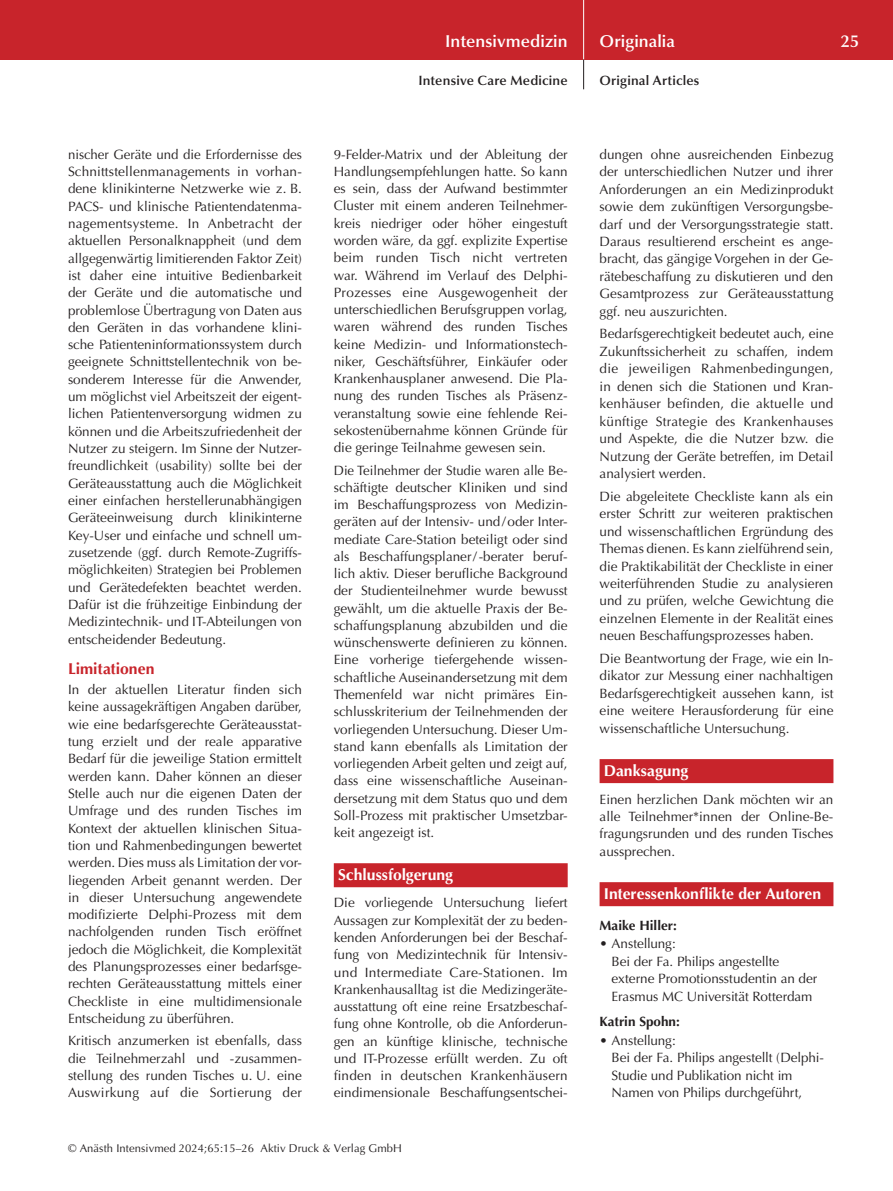
<style>
.page{position:relative;width:893px;height:1191px;background:#fff}
.page>*{position:absolute;margin:0;border:0;box-sizing:border-box;transform-origin:0 0}
.t1{font:600 17.25px "Optima";color:#fff}
.t2{font:700 15.75px "Optima";color:#fff}
.t3{font:700 15.75px "Optima";color:#c8242b}
.t4{font:13.5px/17.2px "Optima";color:#231f20;text-align:justify}
.t5{font:600 13.5px "Optima";letter-spacing:.015em;color:#231f20}
.t6{font:700 13.5px "Optima";color:#231f20}
.t7{font:11.25px "Optima";letter-spacing:.005em;color:#231f20}
</style>
<div class="page">
<div style="left:0;top:0;width:893px;height:60px;background:#c8242b"></div>
<hr style="left:583px;top:0;width:1px;height:60px;background:#fff">
<svg style="left:583px;top:60px;width:1px;height:29px"></svg>
<div style="left:334px;top:863px;width:234px;height:24px;background:#c8242b"></div>
<div style="left:600px;top:759px;width:233px;height:24px;background:#c8242b"></div>
<div style="left:600px;top:882px;width:233px;height:24px;background:#c8242b"></div>
<p class="t4" style="left:68px;top:146px;width:235px;text-align:left">nischer Geräte und die Erfordernisse des Schnittstellenmanagements in vorhan&shy;dene klinikinterne Netzwerke wie z. B.<br>PACS- und klinische Patientendatenma&shy;nagementsysteme. In Anbetracht der aktuellen Personalknappheit (und dem allgegenwärtig limitierenden Faktor Zeit) ist daher eine intuitive Bedienbarkeit der Geräte und die automatische und problemlose Übertragung von Daten aus den Geräten in das vorhandene klini&shy;sche Patienteninformationssystem durch geeignete Schnittstellentechnik von be-- sonderem Interesse für die Anwender, um möglichst viel Arbeitszeit der eigent&shy;lichen Patientenversorgung widmen zu können und die Arbeitszufriedenheit der Nutzer zu steigern. Im Sinne der Nutzer&shy;freundlichkeit (usability) sollte bei der Geräteausstattung auch die Möglichkeit einer einfachen herstellerunabhängigen Geräteeinweisung durch klinikinterne Key-User und einfache und schnell um&shy;zusetzende (ggf. durch Remote-Zugriffs&shy;möglichkeiten) Strategien bei Problemen und Gerätedefekten beachtet werden.<br>Dafür ist die frühzeitige Einbindung der Medizintechnik- und IT-Abteilungen von entscheidender Bedeutung.</p>
<p class="t3" style="left:68px;top:659px;width:88px">Limitationen</p>
<p class="t4" style="left:68px;top:681px;width:235px">In der aktuellen Literatur finden sich keine aussagekräftigen Angaben darüber, wie eine bedarfsgerechte Geräteausstat&shy;tung erzielt und der reale apparative Bedarf für die jeweilige Station ermittelt werden kann. Daher können an dieser Stelle auch nur die eigenen Daten der Umfrage und des runden Tisches im Kontext der aktuellen klinischen Situa&shy;tion und Rahmenbedingungen bewertet werden. Dies muss als Limitation der vor&shy;liegenden Arbeit genannt werden. Der in dieser Untersuchung angewendete modifizierte Delphi-Prozess mit dem nachfolgenden runden Tisch eröffnet jedoch die Möglichkeit, die Komplexität des Planungsprozesses einer bedarfsge&shy;rechten Geräteausstattung mittels einer Checkliste in eine multidimensionale Entscheidung zu überführen.</p>
<p class="t4" style="left:68px;top:1032px;width:235px">Kritisch anzumerken ist ebenfalls, dass die Teilnehmerzahl und -zusammen&shy;stellung des runden Tisches u. U. eine Auswirkung auf die Sortierung der</p>
<p class="t1" style="left:445px;top:31px;width:124px">Intensivmedizin</p>
<p class="t5" style="left:418px;top:73px;width:151px">Intensive Care Medicine</p>
<p class="t4" style="left:334px;top:146px;width:235px;text-align:left">9-Felder-Matrix und der Ableitung der Handlungsempfehlungen hatte. So kann es sein, dass der Aufwand bestimmter Cluster mit einem anderen Teilnehmer&shy;kreis niedriger oder höher eingestuft worden wäre, da ggf. explizite Expertise beim runden Tisch nicht vertreten war. Während im Verlauf des Delphi-Prozesses eine Ausgewogenheit der unterschiedlichen Berufsgruppen vorlag, waren während des runden Tisches keine Medizin- und Informationstech&shy;niker, Geschäftsführer, Einkäufer oder Krankenhausplaner anwesend. Die Pla-- nung des runden Tisches als Präsenz&shy;veranstaltung sowie eine fehlende Rei&shy;sekostenübernahme können Gründe für die geringe Teilnahme gewesen sein.</p>
<p class="t4" style="left:334px;top:461px;width:235px;text-align:left">Die Teilnehmer der Studie waren alle Be-- schäftigte deutscher Kliniken und sind im Beschaffungsprozess von Medizin&shy;geräten auf der Intensiv- und/oder Inter&shy;mediate Care-Station beteiligt oder sind als Beschaffungsplaner/ -berater beruf&shy;lich aktiv. Dieser berufliche Background der Studienteilnehmer wurde bewusst gewählt, um die aktuelle Praxis der Be&shy;schaffungsplanung abzubilden und die wünschenswerte definieren zu können.<br>Eine vorherige tiefergehende wissen&shy;schaftliche Auseinandersetzung mit dem Themenfeld war nicht primäres Ein&shy;schlusskriterium der Teilnehmenden der vorliegenden Untersuchung. Dieser Um-- stand kann ebenfalls als Limitation der vorliegenden Arbeit gelten und zeigt auf, dass eine wissenschaftliche Auseinan&shy;dersetzung mit dem Status quo und dem Soll-Prozess mit praktischer Umsetzbar&shy;keit angezeigt ist.</p>
<p class="t2" style="left:338px;top:866px;width:117px">Schlussfolgerung</p>
<p class="t4" style="left:334px;top:894px;width:235px">Die vorliegende Untersuchung liefert Aussagen zur Komplexität der zu beden&shy;kenden Anforderungen bei der Beschaf&shy;fung von Medizintechnik für Intensiv&shy;und Intermediate Care-Stationen. Im Krankenhausalltag ist die Medizingeräte&shy;ausstattung oft eine reine Ersatzbeschaf&shy;fung ohne Kontrolle, ob die Anforderun&shy;gen an künftige klinische, technische und IT-Prozesse erfüllt werden. Zu oft finden in deutschen Krankenhäusern eindimensionale Beschaffungsentschei-</p>
<p class="t7" style="left:68px;top:1142px;width:335px">© Anästh Intensivmed 2024;65:15–26 Aktiv Druck &amp; Verlag GmbH</p>
<p class="t1" style="left:600px;top:31px;width:77px">Originalia</p>
<p class="t1" style="left:841px;top:31px;width:20px">25</p>
<p class="t5" style="left:600px;top:73px;width:101px">Original Articles</p>
<p class="t4" style="left:600px;top:146px;width:235px">dungen ohne ausreichenden Einbezug der unterschiedlichen Nutzer und ihrer Anforderungen an ein Medizinprodukt sowie dem zukünftigen Versorgungsbe&shy;darf und der Versorgungsstrategie statt.<br>Daraus resultierend erscheint es ange&shy;bracht, das gängige Vorgehen in der Ge&shy;rätebeschaffung zu diskutieren und den Gesamtprozess zur Geräteausstattung ggf. neu auszurichten.</p>
<p class="t4" style="left:600px;top:325px;width:235px">Bedarfsgerechtigkeit bedeutet auch, eine Zukunftssicherheit zu schaffen, indem die jeweiligen Rahmenbedingungen, in denen sich die Stationen und Kran&shy;kenhäuser befinden, die aktuelle und künftige Strategie des Krankenhauses und Aspekte, die die Nutzer bzw. die Nutzung der Geräte betreffen, im Detail analysiert werden.</p>
<p class="t4" style="left:600px;top:487px;width:235px">Die abgeleitete Checkliste kann als ein erster Schritt zur weiteren praktischen und wissenschaftlichen Ergründung des Themas dienen. Es kann zielführend sein, die Praktikabilität der Checkliste in einer weiterführenden Studie zu analysieren und zu prüfen, welche Gewichtung die einzelnen Elemente in der Realität eines neuen Beschaffungsprozesses haben.</p>
<p class="t4" style="left:600px;top:650px;width:235px">Die Beantwortung der Frage, wie ein In&shy;dikator zur Messung einer nachhaltigen Bedarfsgerechtigkeit aussehen kann, ist eine weitere Herausforderung für eine wissenschaftliche Untersuchung.</p>
<p class="t2" style="left:604px;top:762px;width:86px">Danksagung</p>
<p class="t4" style="left:600px;top:790px;width:235px">Einen herzlichen Dank möchten wir an alle Teilnehmer*innen der Online-Be&shy;fragungsrunden und des runden Tisches aussprechen.</p>
<p class="t2" style="left:604px;top:885px;width:219px">Interessenkonflikte der Autoren</p>
<p class="t6" style="left:600px;top:917px;width:79px">Maike Hiller:</p>
<p class="t4" style="left:611px;top:935px;width:207px;text-align:left;text-indent:-12px">• Anstellung:<br>Bei der Fa. Philips angestellte externe Promotionsstudentin an der<br>Erasmus MC Universität Rotterdam</p>
<p class="t6" style="left:600px;top:1013px;width:82px">Katrin Spohn:</p>
<p class="t4" style="left:611px;top:1032px;width:213px;text-align:left;text-indent:-12px">• Anstellung:<br>Bei der Fa. Philips angestellt (Delphi-<br>Studie und Publikation nicht im<br>Namen von Philips durchgeführt,</p>
</div>
